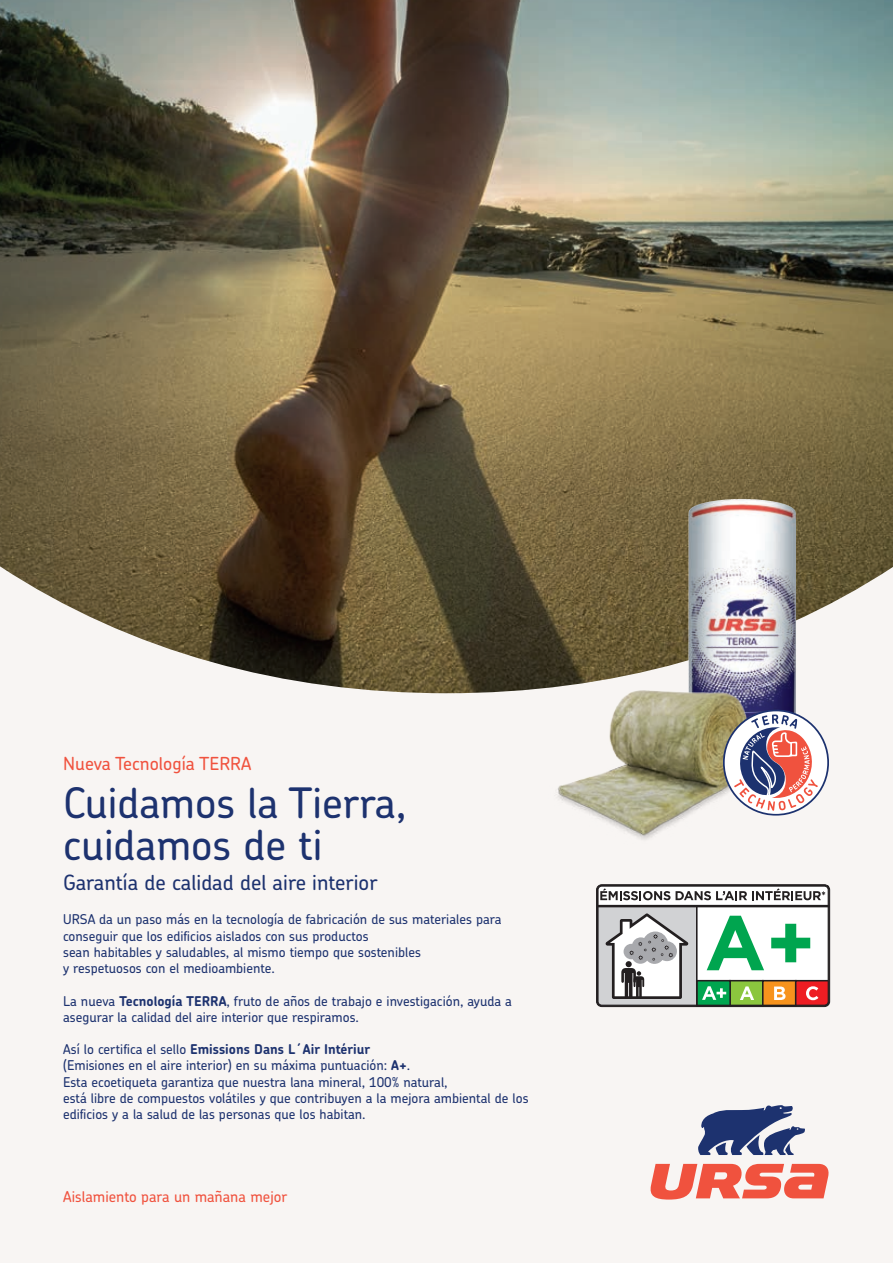
<style>
.page{position:relative;width:893px;height:1263px;background:#f8f5f3}
.page>*{position:absolute;margin:0;border:0;box-sizing:border-box;transform-origin:0 0}
.t1{font:500 42px/42px "Chevin Pro";color:#1d326f}
.t2{font:500 21px "Chevin Pro";color:#1d326f}
.t3{font:500 18px "Chevin Pro";color:#f0523e}
.t4{font:500 15px "Chevin Pro";color:#f0523e}
.t5{font:500 13.5px/16.2px "Chevin Pro";color:#1d326f}
.s1{font-weight:700}
</style>
<div class="page">
<svg style="left:698px;top:1105px;width:107px;height:50px"></svg>
<svg style="left:650px;top:1164px;width:179px;height:35px"></svg>
<img style="left:0;top:0;width:893px;height:693px">
<svg style="left:596px;top:884px;width:234px;height:123px"></svg>
<img style="left:688px;top:499px;width:108px;height:210px">
<img style="left:512px;top:665px;width:272px;height:175px">
<svg style="left:723px;top:709px;width:106px;height:107px"></svg>
<h3 class="t3" style="left:63px;top:751px;width:190px">Nueva Tecnología TERRA</h3>
<h1 class="t1" style="left:63px;top:781px;width:345px">Cuidamos la Tierra, cuidamos de ti</h1>
<h2 class="t2" style="left:63px;top:869px;width:316px">Garantía de calidad del aire interior</h2>
<p class="t5" style="left:63px;top:911px;width:440px">URSA da un paso más en la tecnología de fabricación de sus materiales para conseguir que los edificios aislados con sus productos<br>sean habitables y saludables, al mismo tiempo que sostenibles<br>y respetuosos con el medioambiente.</p>
<p class="t5" style="left:63px;top:992px;width:450px">La nueva <span class="s1">Tecnología TERRA</span>, fruto de años de trabajo e investigación, ayuda a asegurar la calidad del aire interior que respiramos.</p>
<p class="t5" style="left:63px;top:1041px;width:467px">Así lo certifica el sello <span class="s1">Emissions Dans L´Air Intériur<br></span>(Emisiones en el aire interior) en su máxima puntuación: <span class="s1">A+</span>.<br>Esta ecoetiqueta garantiza que nuestra lana mineral, 100% natural,<br>está libre de compuestos volátiles y que contribuyen a la mejora ambiental de los edificios y a la salud de las personas que los habitan.</p>
<p class="t4" style="left:63px;top:1186px;width:226px">Aislamiento para un mañana mejor</p>
</div>
